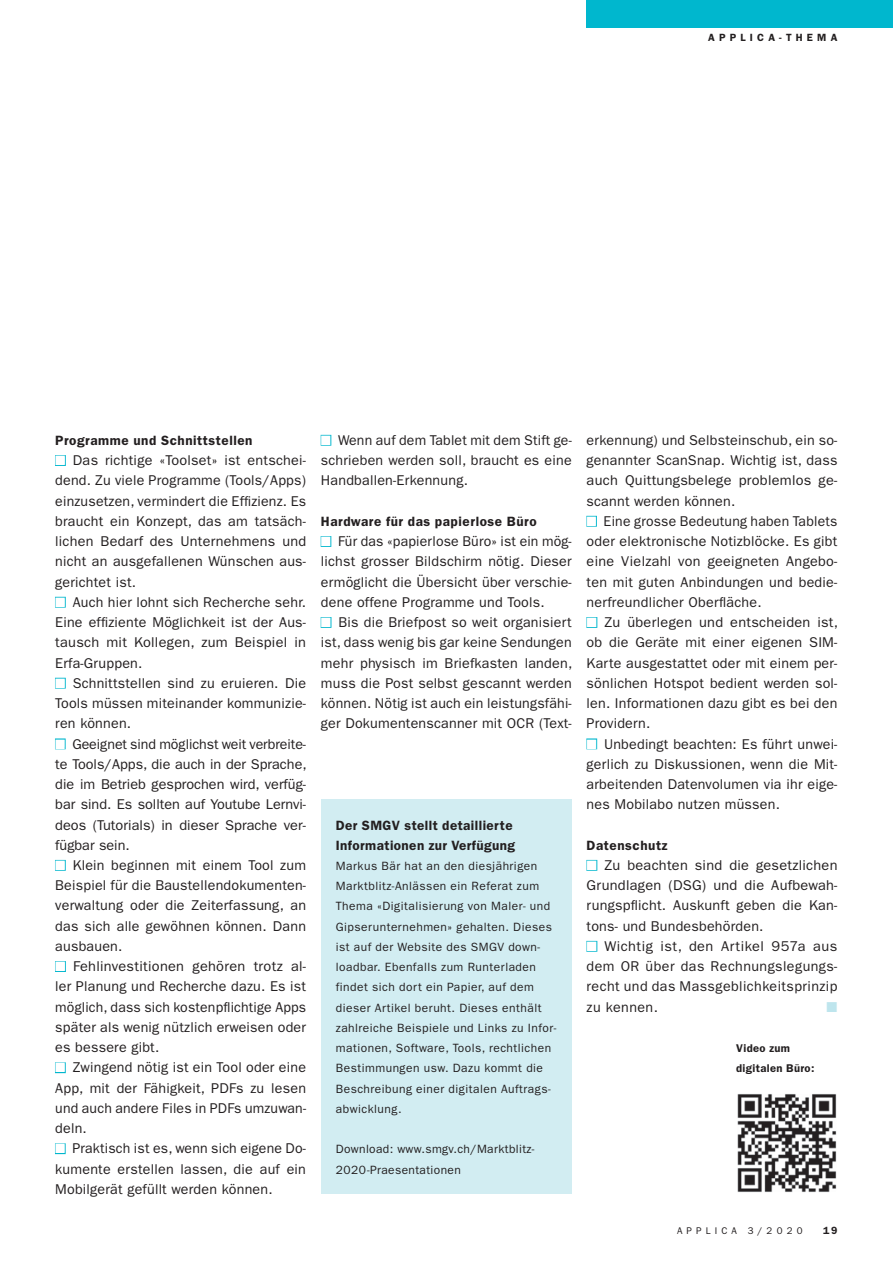
<style>
.page{position:relative;width:893px;height:1263px;background:#fff}
.page>*{position:absolute;margin:0;border:0;box-sizing:border-box;transform-origin:0 0}
.t1{font:14.25px/20.2px "ITC Franklin Gothic Std";letter-spacing:.015em;color:#231f20;text-align:justify}
.t2{font:14.25px "Zapf Dingbats Std";color:#bee5ed}
.t3{font:600 13.5px/20.2px "ITC Franklin Gothic Std";letter-spacing:.04em;color:#231f20}
.t4{font:12px/20.2px "ITC Franklin Gothic Std";letter-spacing:.04em;color:#231f20}
.t5{font:600 11.25px/20.2px "ITC Franklin Gothic Std";letter-spacing:.03em;color:#231f20}
.t6{font:600 10.5px "ITC Franklin Gothic Std";letter-spacing:.4em;color:#231f20}
.t7{font:9.75px "ITC Franklin Gothic Std";letter-spacing:.42em;color:#231f20}
.s1{color:#fff}
</style>
<div class="page">
<div style="left:587px;top:0;width:306px;height:28px;background:#00b7ce"></div>
<div style="left:55px;top:455px;width:11px;height:11px;border:2px solid #00b7ce"></div>
<div style="left:55px;top:597px;width:11px;height:11px;border:2px solid #00b7ce"></div>
<div style="left:55px;top:678px;width:11px;height:11px;border:2px solid #00b7ce"></div>
<div style="left:55px;top:738px;width:11px;height:11px;border:2px solid #00b7ce"></div>
<div style="left:55px;top:860px;width:11px;height:11px;border:2px solid #00b7ce"></div>
<div style="left:55px;top:961px;width:11px;height:11px;border:2px solid #00b7ce"></div>
<div style="left:55px;top:1062px;width:11px;height:11px;border:2px solid #00b7ce"></div>
<div style="left:55px;top:1143px;width:11px;height:11px;border:2px solid #00b7ce"></div>
<div style="left:586px;top:516px;width:11px;height:11px;border:2px solid #00b7ce"></div>
<div style="left:586px;top:617px;width:11px;height:11px;border:2px solid #00b7ce"></div>
<div style="left:586px;top:738px;width:11px;height:11px;border:2px solid #00b7ce"></div>
<div style="left:586px;top:860px;width:11px;height:11px;border:2px solid #00b7ce"></div>
<div style="left:586px;top:941px;width:11px;height:11px;border:2px solid #00b7ce"></div>
<div style="left:321px;top:435px;width:10px;height:11px;border:2px solid #00b7ce"></div>
<div style="left:321px;top:536px;width:10px;height:11px;border:2px solid #00b7ce"></div>
<div style="left:321px;top:617px;width:10px;height:11px;border:2px solid #00b7ce"></div>
<div style="left:321px;top:799px;width:251px;height:395px;background:#d2edf2"></div>
<img style="left:737px;top:1094px;width:100px;height:98px">
<p class="t6" style="left:708px;top:34px;width:131px">APPLICA-THEMA</p>
<p class="t3" style="left:55px;top:431px;width:199px">Programme und Schnittstellen</p>
<p class="t1" style="left:55px;top:451px;width:252px"><span class="s1">■</span> Das richtige «Toolset» ist entschei&shy;dend. Zu viele Programme (Tools/Apps) einzusetzen, vermindert die Effizienz. Es braucht ein Konzept, das am tatsäch&shy;lichen Bedarf des Unternehmens und nicht an ausgefallenen Wünschen aus&shy;gerichtet ist.</p>
<p class="t1" style="left:55px;top:593px;width:252px"><span class="s1">■</span> Auch hier lohnt sich Recherche sehr.<br>Eine effiziente Möglichkeit ist der Aus&shy;tausch mit Kollegen, zum Beispiel in Erfa- Gruppen.</p>
<p class="t1" style="left:55px;top:674px;width:252px"><span class="s1">■</span> Schnittstellen sind zu eruieren. Die Tools müssen miteinander kommunizie&shy;ren können.</p>
<p class="t1" style="left:55px;top:735px;width:253px"><span class="s1">■</span> Geeignet sind möglichst weit verbreite&shy;te Tools/Apps, die auch in der Sprache, die im Betrieb gesprochen wird, verfüg&shy;bar sind. Es sollten auf Youtube Lernvi&shy;deos (Tutorials) in dieser Sprache ver&shy;fügbar sein.</p>
<p class="t1" style="left:55px;top:856px;width:252px"><span class="s1">■</span> Klein beginnen mit einem Tool zum Beispiel für die Baustellendokumenten&shy;verwaltung oder die Zeiterfassung, an das sich alle gewöhnen können. Dann ausbauen.</p>
<p class="t1" style="left:55px;top:957px;width:252px"><span class="s1">■</span> Fehlinvestitionen gehören trotz al&shy;ler Planung und Recherche dazu. Es ist möglich, dass sich kostenpflichtige Apps später als wenig nützlich erweisen oder es bessere gibt.</p>
<p class="t1" style="left:55px;top:1058px;width:252px"><span class="s1">■</span> Zwingend nötig ist ein Tool oder eine App, mit der Fähigkeit, PDFs zu le sen und auch andere Files in PDFs umzuwan - deln.</p>
<p class="t1" style="left:55px;top:1139px;width:252px"><span class="s1">■</span> Praktisch ist es, wenn sich eigene Do&shy;kumente erstellen lassen, die auf ein Mobilgerät gefüllt werden können.</p>
<p class="t1" style="left:321px;top:431px;width:252px"><span class="s1">■</span> Wenn auf dem Tablet mit dem Stift ge&shy;schrieben werden soll, braucht es eine Handballen-Erkennung.</p>
<p class="t3" style="left:321px;top:512px;width:217px">Hardware für das papierlose Büro</p>
<p class="t1" style="left:321px;top:532px;width:252px"><span class="s1">■</span> Für das «papierlose Büro» ist ein mög&shy;lichst grosser Bildschirm nötig. Dieser ermöglicht die Übersicht über verschie&shy;dene offene Programme und Tools.</p>
<p class="t1" style="left:321px;top:613px;width:253px"><span class="s1">■</span> Bis die Briefpost so weit organisiert ist, dass wenig bis gar keine Sendungen mehr physisch im Briefkasten landen, muss die Post selbst gescannt werden können. Nötig ist auch ein leistungsfähi&shy;ger Dokumentenscanner mit OCR (Text-</p>
<p class="t3" style="left:336px;top:816px;width:181px">Der SMGV stellt detaillierte<br>Informatione n zur Verfügung</p>
<p class="t4" style="left:336px;top:857px;width:222px">Markus Bär hat an den diesjährigen Marktblitz-Anlässen ein Referat zum Thema «Digitalisierung von Maler- und Gipserunternehmen» gehalten. Dieses ist auf der Website des SMGV down&shy;loadbar. Ebenfalls zum Runterladen findet sich dort ein Papier, auf dem dieser Artikel beruht. Dieses enthält zahlreiche Beispiele und Links zu Infor&shy;mationen, Software, Tools, rechtlichen Bestimmungen usw. Dazu kommt die Beschreibung einer digitalen Auftrags&shy;abwicklung.</p>
<p class="t4" style="left:336px;top:1140px;width:200px">Download: www.smgv.ch/Marktblitz-<br>2020-Praesentationen</p>
<p class="t1" style="left:587px;top:431px;width:252px">erkennung) und Selbsteinschub, ein so&shy;genannter ScanSnap. Wichtig ist, dass auch Quittungsbelege problemlos ge&shy;scannt werden können.</p>
<p class="t1" style="left:587px;top:512px;width:252px"><span class="s1">■</span> Eine grosse Bedeutung haben Tablets oder elektronische Notizblöcke. Es gibt eine Vielzahl von geeigneten Angebo&shy;ten mit guten Anbindungen und bedie&shy;nerfreundlicher Oberfläche.</p>
<p class="t1" style="left:587px;top:613px;width:253px"><span class="s1">■</span> Zu überlegen und entscheiden ist, ob die Geräte mit einer eigenen SIM-Karte ausgestattet oder mit einem per&shy;sönlichen Hotspot bedient werden sol&shy;len. Informationen dazu gibt es bei den Providern.</p>
<p class="t1" style="left:587px;top:735px;width:252px"><span class="s1">■</span> Unbedingt beachten: Es führt unwei&shy;gerlich zu Diskussionen, wenn die Mit&shy;arbeitenden Datenvolumen via ihr eige&shy;nes Mobilabo nutzen müssen.</p>
<p class="t3" style="left:587px;top:836px;width:82px">Datenschutz</p>
<p class="t1" style="left:587px;top:856px;width:252px"><span class="s1">■</span> Zu beachten sind die gesetzlichen Grundlagen (DSG) und die Aufbewah&shy;rungspflicht. Auskunft geben die Kan&shy;tons- und Bundesbehörden.</p>
<p class="t1" style="left:587px;top:937px;width:252px"><span class="s1">■</span> Wichtig ist, den Artikel 957a aus dem OR über das Rechnungslegungs&shy;recht und das Massgeblichkeitsprinzip zu kennen.</p>
<p class="t2" style="left:826px;top:998px;width:12px">■</p>
<p class="t5" style="left:736px;top:1039px;width:80px">Video zum digitale n Büro:</p>
<p class="t7" style="left:677px;top:1227px;width:127px">APPLICA 3/2020</p>
<p class="t6" style="left:823px;top:1227px;width:16px">19</p>
</div>
